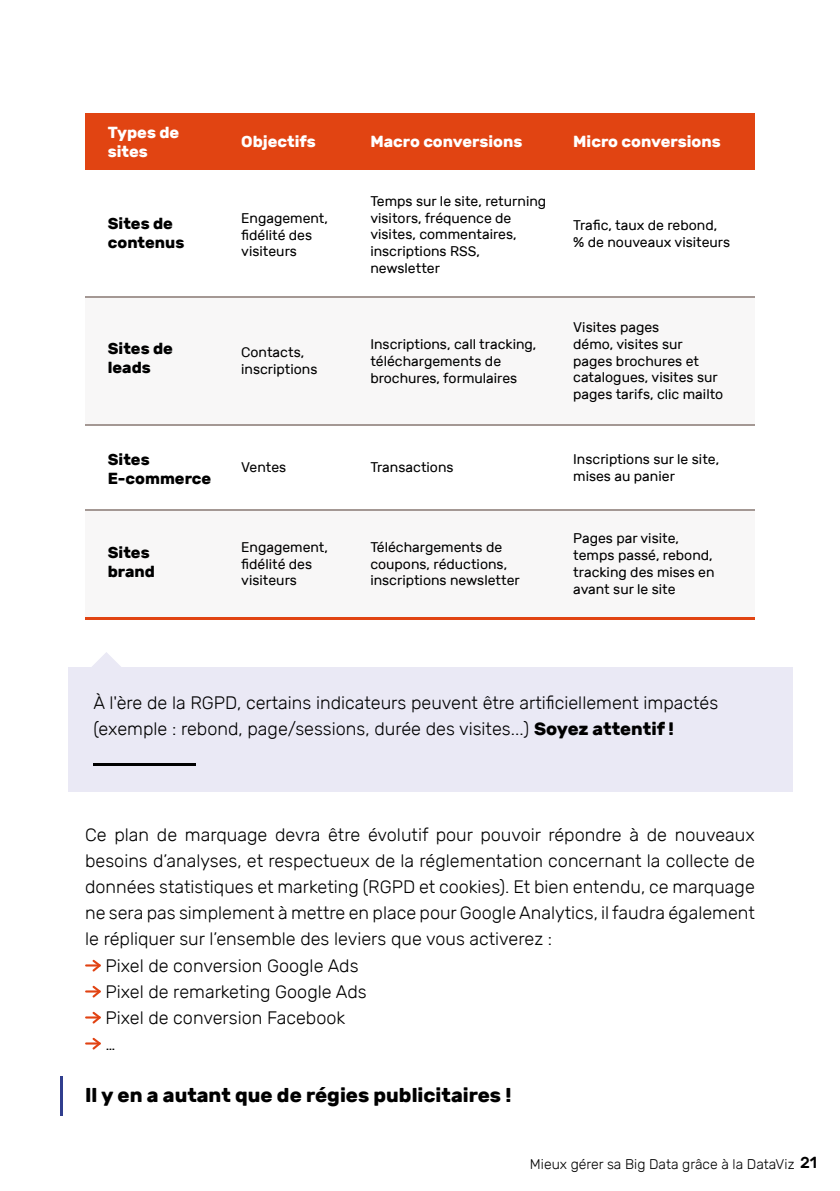
<style>
.page{position:relative;width:840px;height:1191px;background:#fff}
.page>*{position:absolute;margin:0;border:0;box-sizing:border-box;transform-origin:0 0}
.t1{font:700 20px "Rubik";color:#000}
.t2{font:300 18px/26px "Rubik";color:#000}
.t3{font:700 16px/19.2px "Rubik";color:#fff}
.t4{font:700 16px/19.2px "Rubik";color:#000}
.t5{font:14px/16.8px "Rubik";color:#000}
.t6{font:300 14px "Rubik";color:#000}
.s1{font-weight:700}
.s2{font-weight:500;font-size:16px}
</style>
<div class="page">
<svg style="left:92px;top:652px;width:29px;height:15px"></svg>
<svg style="left:85px;top:959px;width:16px;height:12px"></svg>
<svg style="left:85px;top:985px;width:16px;height:12px"></svg>
<svg style="left:85px;top:1011px;width:16px;height:12px"></svg>
<svg style="left:85px;top:1037px;width:16px;height:12px"></svg>
<hr style="left:60px;top:1076px;width:2px;height:39px;background:#313e8e">
<div style="left:85px;top:298px;width:669px;height:127px;background:#f8f7f7"></div>
<div style="left:85px;top:511px;width:669px;height:107px;background:#f8f7f7"></div>
<div style="left:85px;top:113px;width:669px;height:57px;background:#e14412"></div>
<hr style="left:85px;top:616px;width:669px;height:3px;background:#e14412">
<hr style="left:85px;top:296px;width:669px;height:2px;background:#a49894">
<hr style="left:85px;top:424px;width:669px;height:1px;background:#a49894">
<hr style="left:85px;top:509px;width:669px;height:1px;background:#a49894">
<div style="left:68px;top:667px;width:724px;height:124px;background:#eae9f5"></div>
<hr style="left:94px;top:763px;width:102px;height:3px;background:#000">
<p class="t3" style="left:108px;top:123px;width:73px">Types de sites</p>
<p class="t4" style="left:108px;top:214px;width:78px">Sites de contenus</p>
<p class="t4" style="left:108px;top:339px;width:67px">Sites de leads</p>
<p class="t4" style="left:108px;top:449px;width:105px">Sites<br>E-commerce</p>
<p class="t4" style="left:108px;top:543px;width:49px">Sites brand</p>
<p class="t3" style="left:241px;top:132px;width:76px">Objectifs</p>
<p class="t5" style="left:241px;top:210px;width:88px">Engagement, fidélité des visiteurs</p>
<p class="t5" style="left:241px;top:344px;width:78px">Contacts, inscriptions</p>
<p class="t3" style="left:370px;top:132px;width:153px">Macro conversions</p>
<p class="t3" style="left:573px;top:132px;width:149px">Micro conversions</p>
<p class="t5" style="left:370px;top:193px;width:177px">Temps sur le site, returning visitors, fréquence de visites, commentaires, inscriptions RSS, newsletter</p>
<p class="t5" style="left:370px;top:336px;width:167px">Inscriptions, call tracking, téléchargements de brochures, formulaires</p>
<p class="t5" style="left:573px;top:217px;width:158px">Trafic, taux de rebond, % de nouveaux visiteurs</p>
<p class="t5" style="left:573px;top:319px;width:151px">Visites pages<br>démo, visites sur pages brochures et catalogues, visites sur pages tarifs, clic mailto</p>
<p class="t5" style="left:241px;top:459px;width:46px">Ventes</p>
<p class="t5" style="left:370px;top:459px;width:85px">Transactions</p>
<p class="t5" style="left:241px;top:539px;width:88px">Engagement, fidélité des visiteurs</p>
<p class="t5" style="left:370px;top:539px;width:151px">Téléchargements de coupons, réductions, inscriptions newsletter</p>
<p class="t5" style="left:573px;top:451px;width:147px">Inscriptions sur le site, mises au panier</p>
<p class="t5" style="left:573px;top:530px;width:143px">Pages par visite, temps passé, rebond, tracking des mises en avant sur le site</p>
<p class="t2" style="left:94px;top:690px;width:625px">À l'ère de la RGPD, certains indicateurs peuvent être artificiellement impactés (exemple : rebond, page/sessions, durée des visites...) <span class="s1">Soyez attentif !</span></p>
<p class="t2" style="left:85px;top:822px;width:670px">Ce plan de marquage devra être évolutif pour pouvoir répondre à de nouveaux</p>
<p class="t2" style="left:85px;top:848px;width:671px">besoins d’analyses, et respectueux de la réglementation concernant la collecte de</p>
<p class="t2" style="left:85px;top:874px;width:671px">données statistiques et marketing (RGPD et cookies). Et bien entendu, ce marquage</p>
<p class="t2" style="left:85px;top:900px;width:671px">ne sera pas simplement à mettre en place pour Google Analytics, il faudra également</p>
<p class="t2" style="left:85px;top:926px;width:468px">le répliquer sur l’ensemble des leviers que vous activerez :</p>
<p class="t2" style="left:105px;top:952px;width:254px">Pixel de conversion Google Ads</p>
<p class="t2" style="left:105px;top:978px;width:263px">Pixel de remarketing Google Ads</p>
<p class="t2" style="left:105px;top:1004px;width:241px">Pixel de conversion Facebook</p>
<p class="t2" style="left:105px;top:1030px;width:12px">…</p>
<h1 class="t1" style="left:85px;top:1082px;width:427px">Il y en a autant que de régies publicitaires !</h1>
<p class="t6" style="left:529px;top:1155px;width:288px">Mieux gérer sa Big Data grâce à la DataViz <span class="s2">21</span></p>
</div>
